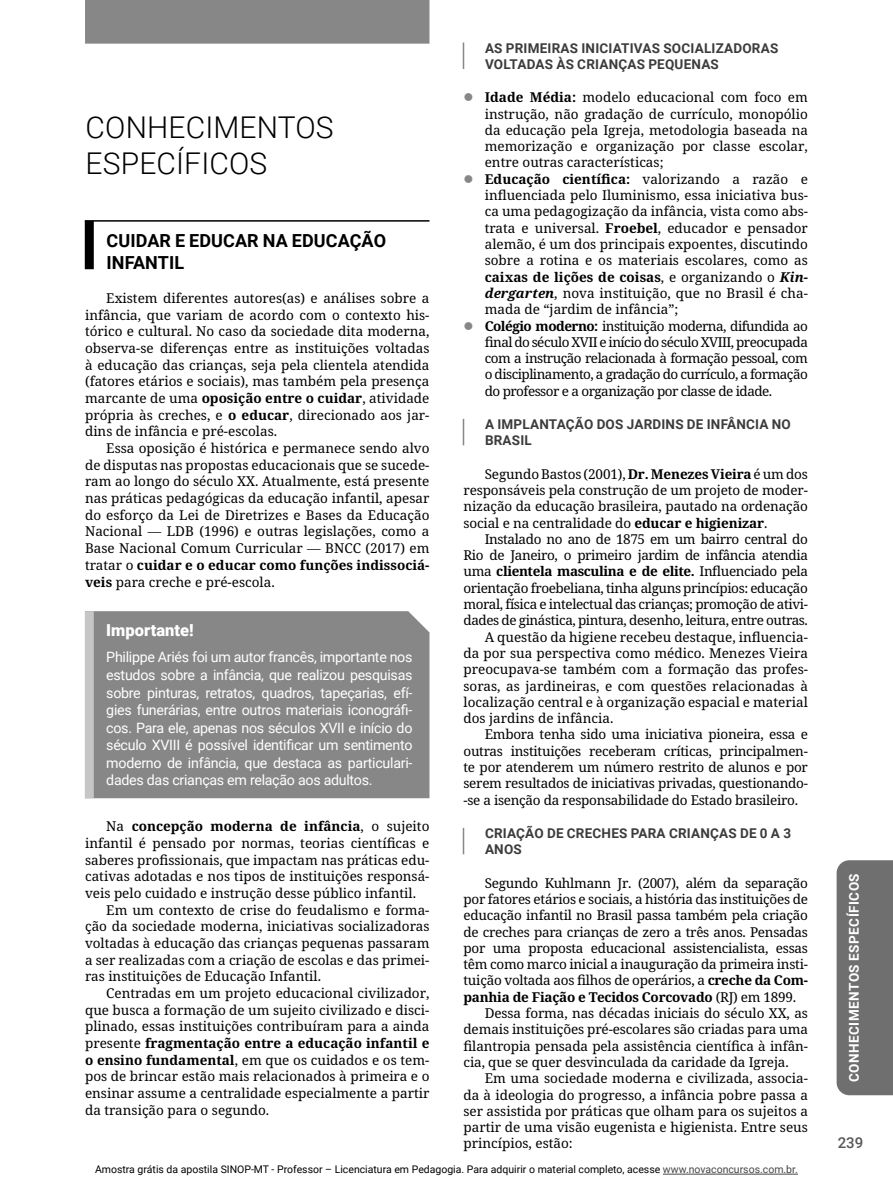
<style>
.page{position:relative;width:893px;height:1191px;background:#fff}
.page>*{position:absolute;margin:0;border:0;box-sizing:border-box;transform-origin:0 0}
.Disciplina{font:300 30px/36.5px "Roboto";letter-spacing:.005em;color:#000}
.Assunto{font:700 18px/22px "Roboto";letter-spacing:.005em;color:#000}
.Título{font:900 16.5px "Roboto";color:#fff}
.t1{font:500 15px "Roboto";color:#575757}
.Texto{font:14.25px/17.5px "Roboto";letter-spacing:-.02em;color:#fff;text-align:justify}
.Parágrafos{font:13.5px/16.4px "Noto Serif";color:#000;text-align:justify}
.Tópico{font:700 13.5px/16.4px "Roboto";letter-spacing:.015em;color:#3c3c3c}
.t2{font:700 13.5px "Roboto";letter-spacing:.035em;color:#fff}
.t3{font:10.5px "Roboto";color:#000}
.s1{font-weight:700}
.s2{font-weight:700;font-style:italic}
.s3{color:#454545}
</style>
<div class="page">
<div style="left:837px;top:860px;width:56px;height:235px;background:#6f6f6f"></div>
<hr style="left:663px;top:1173px;width:135px;height:1px;background:#454545">
<div style="left:85px;top:0;width:344px;height:44px;background:#878787"></div>
<div style="left:85px;top:221px;width:9px;height:48px;background:#000"></div>
<hr style="left:85px;top:220px;width:344px;height:2px;background:#000">
<div style="left:94px;top:611px;width:335px;height:187px;background:#878787"></div>
<div style="left:85px;top:611px;width:9px;height:187px;background:#c6c6c6"></div>
<svg style="left:463px;top:43px;width:1px;height:26px"></svg>
<svg style="left:463px;top:419px;width:1px;height:26px"></svg>
<svg style="left:463px;top:828px;width:1px;height:26px"></svg>
<p class="Disciplina" style="left:86px;top:107px;width:250px">CONHECIMENTOS<br>ESPECÍFICOS</p>
<p class="Assunto" style="left:107px;top:229px;width:281px">CUIDAR E EDUCAR NA EDUCAÇÃO<br>INFANTIL</p>
<p class="Parágrafos" style="left:85px;top:290px;width:346px;text-indent:21px">Existem diferentes autores(as) e análises sobre a infância, que variam de acordo com o contexto his&shy;tórico e cultural. No caso da sociedade dita moderna, observa-se diferenças entre as instituições voltadas à educação das crianças, seja pela clientela atendida (fatores etários e sociais), mas também pela presença marcante de uma <span class="s1">oposição entre o cuidar</span>, atividade própria às creches, e <span class="s1">o educar</span>, direcionado aos jar&shy;dins de infância e pré-escolas.</p>
<p class="Parágrafos" style="left:85px;top:440px;width:346px;text-indent:21px">Essa oposição é histórica e permanece sendo alvo de disputas nas propostas educacionais que se sucede&shy;ram ao longo do século XX. Atualmente, está presente nas práticas pedagógicas da educação infantil, apesar do esforço da Lei de Diretrizes e Bases da Educação Nacional — LDB (1996) e outras legislações, como a Base Nacional Comum Curricular — BNCC (2017) em tratar o <span class="s1">cuidar e o educar como funções indissociá&shy;veis</span> para creche e pré-escola.</p>
<p class="Título" style="left:106px;top:619px;width:89px">Importante!</p>
<p class="Texto" style="left:106px;top:648px;width:308px">Philippe Ariés foi um autor francês, importante nos estudos sobre a infância, que realizou pesquisas sobre pinturas, retratos, quadros, tapeçarias, efí&shy;gies funerárias, entre outros materiais iconográfi&shy;cos. Para ele, apenas nos séculos XVII e início do século XVIII é possível identificar um sentimento moderno de infância, que destaca as particulari&shy;dades das crianças em relação aos adultos.</p>
<p class="Parágrafos" style="left:85px;top:818px;width:346px;text-indent:21px">Na <span class="s1">concepção moderna de infância</span>, o sujeito infantil é pensado por normas, teorias científicas e saberes profissionais, que impactam nas práticas edu&shy;cativas adotadas e nos tipos de instituições responsá&shy;veis pelo cuidado e instrução desse público infantil.</p>
<p class="Parágrafos" style="left:85px;top:901px;width:346px;text-indent:21px">Em um contexto de crise do feudalismo e forma&shy;ção da sociedade moderna, iniciativas socializadoras voltadas à educação das crianças pequenas passaram a ser realizadas com a criação de escolas e das primei&shy;ras instituições de Educação Infantil.</p>
<p class="Parágrafos" style="left:85px;top:985px;width:346px;text-indent:21px">Centradas em um projeto educacional civilizador, que busca a formação de um sujeito civilizado e disci&shy;plinado, essas instituições contribuíram para a ainda presente <span class="s1">fragmentação entre a educação infantil e o ensino fundamental</span>, em que os cuidados e os tem&shy;pos de brincar estão mais relacionados à primeira e o ensinar assume a centralidade especialmente a partir da transição para o segundo.</p>
<p class="Tópico" style="left:485px;top:39px;width:295px">AS PRIMEIRAS INICIATIVAS SOCIALIZADORAS<br>VOLTADAS ÀS CRIANÇAS PEQUENAS</p>
<p class="Parágrafos" style="left:485px;top:90px;width:325px"><span class="s1">Idade Média:</span> modelo educacional com foco em instrução, não gradação de currículo, monopólio da educação pela Igreja, metodologia baseada na memorização e organização por classe escolar, entre outras características;</p>
<p class="Parágrafos" style="left:485px;top:171px;width:325px"><span class="s1">Educação científica:</span> valorizando a razão e influenciada pelo Iluminismo, essa iniciativa bus&shy;ca uma pedagogização da infância, vista como abs&shy;trata e universal. <span class="s1">Froebel</span>, educador e pensador alemão, é um dos principais expoentes, discutindo sobre a rotina e os materiais escolares, como as <span class="s1">caixas de lições de coisas</span>, e organizando o <span class="s2">Kin&shy;dergarten</span>, nova instituição, que no Brasil é cha&shy;mada de “jardim de infância”;</p>
<p class="Parágrafos" style="left:485px;top:318px;width:325px"><span class="s1">Colégio moderno:</span> instituição moderna, difundida ao final do século XVII e início do século XVIII, preocupada com a instrução relacionada à formação pessoal, com o disciplinamento, a gradação do currículo, a formação do professor e a organização por classe de idade.</p>
<p class="Tópico" style="left:485px;top:415px;width:307px">A IMPLANTAÇÃO DOS JARDINS DE INFÂNCIA NO<br>BRASIL</p>
<p class="Parágrafos" style="left:463px;top:466px;width:346px;text-indent:21px">Segundo Bastos (2001), <span class="s1">Dr. Menezes Vieira</span> é um dos responsáveis pela construção de um projeto de moder&shy;nização da educação brasileira, pautado na ordenação social e na centralidade do <span class="s1">educar e higienizar</span>.</p>
<p class="Parágrafos" style="left:463px;top:531px;width:346px;text-indent:21px">Instalado no ano de 1875 em um bairro central do Rio de Janeiro, o primeiro jardim de infância atendia uma <span class="s1">clientela masculina e de elite.</span> Influenciado pela orientação froebeliana, tinha alguns princípios: educação moral, física e intelectual das crianças; promoção de ativi&shy;dades de ginástica, pintura, desenho, leitura, entre outras.</p>
<p class="Parágrafos" style="left:463px;top:629px;width:346px;text-indent:21px">A questão da higiene recebeu destaque, influencia&shy;da por sua perspectiva como médico. Menezes Vieira preocupava-se também com a formação das profes&shy;soras, as jardineiras, e com questões relacionadas à localização central e à organização espacial e material dos jardins de infância.</p>
<p class="Parágrafos" style="left:463px;top:727px;width:346px;text-indent:21px">Embora tenha sido uma iniciativa pioneira, essa e outras instituições receberam críticas, principalmen&shy;te por atenderem um número restrito de alunos e por serem resultados de iniciativas privadas, questionando--se a isenção da responsabilidade do Estado brasileiro.</p>
<p class="Tópico" style="left:485px;top:824px;width:308px">CRIAÇÃO DE CRECHES PARA CRIANÇAS DE 0 A 3<br>ANOS</p>
<p class="Parágrafos" style="left:463px;top:875px;width:346px;text-indent:21px">Segundo Kuhlmann Jr. (2007), além da separação por fatores etários e sociais, a história das instituições de educação infantil no Brasil passa também pela criação de creches para crianças de zero a três anos. Pensadas por uma proposta educacional assistencialista, essas têm como marco inicial a inauguração da primeira insti&shy;tuição voltada aos filhos de operários, a <span class="s1">creche da Com&shy;panhia de Fiação e Tecidos Corcovado</span> (RJ) em 1899.</p>
<p class="Parágrafos" style="left:463px;top:1005px;width:346px;text-indent:21px">Dessa forma, nas décadas iniciais do século XX, as demais instituições pré-escolares são criadas para uma filantropia pensada pela assistência científica à infân&shy;cia, que se quer desvinculada da caridade da Igreja.</p>
<p class="Parágrafos" style="left:463px;top:1070px;width:346px;text-indent:21px">Em uma sociedade moderna e civilizada, associa&shy;da à ideologia do progresso, a infância pobre passa a ser assistida por práticas que olham para os sujeitos a partir de uma visão eugenista e higienista. Entre seus princípios, estão:</p>
<p class="t3" style="left:95px;top:1162px;width:704px">Amostra grátis da apostila SINOP-MT - Professor – Licenciatura em Pedagogia. Para adquirir o material completo, acesse <span class="s3">www.novaconcursos.com.br.</span></p>
<p class="t2" style="left:845px;top:1082px;width:210px;rotate:-90deg">CONHECIMENTOS ESPECÍFICOS</p>
<p class="t1" style="left:838px;top:1132px;width:27px">239</p>
</div>
